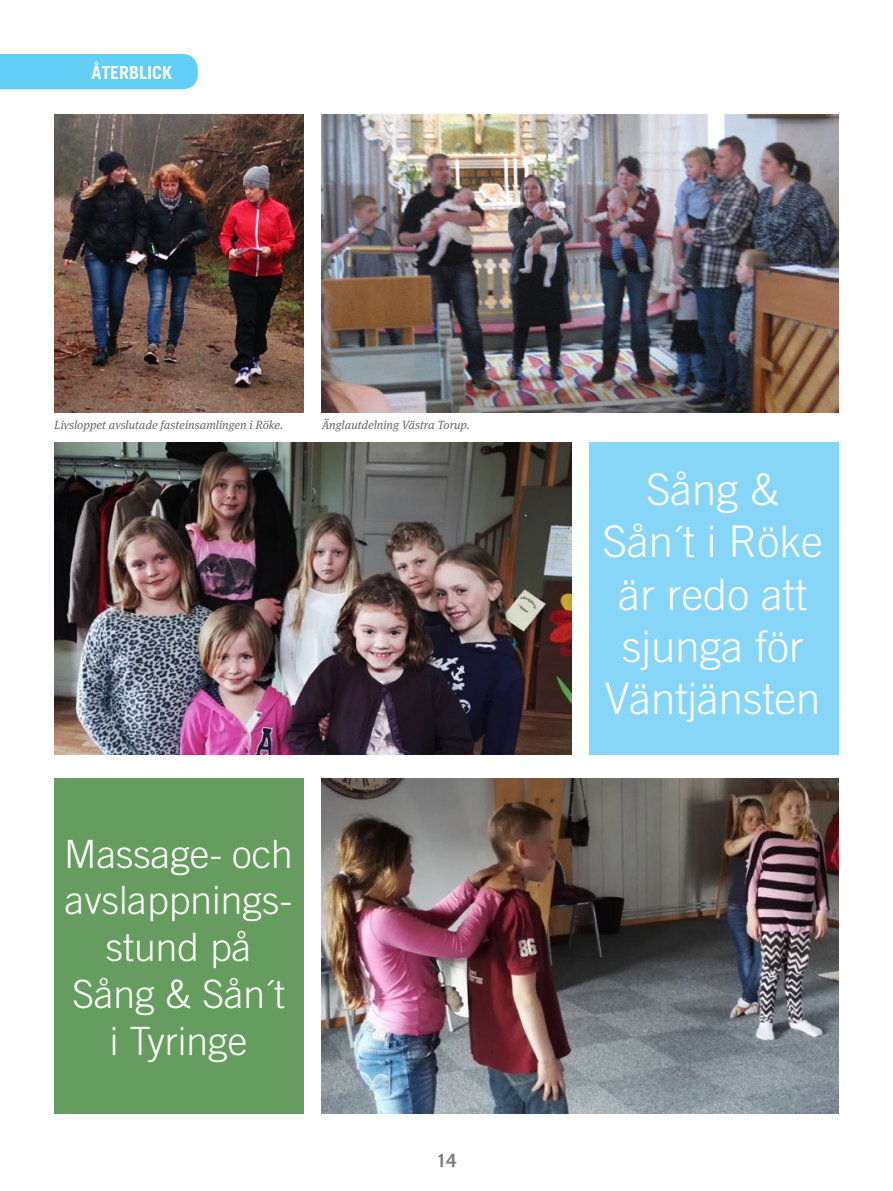
<style>
.page{position:relative;width:893px;height:1191px;background:#fff}
.page>*{position:absolute;margin:0;border:0;box-sizing:border-box;transform-origin:0 0}
.Brödtext{font:300 43.5px/52.2px "Trade Gothic";color:#fff;text-align:center}
.Brödtext-2{font:300 39px/46.8px "Trade Gothic";color:#fff;text-align:center}
.t1{font:700 18px "Trade Gothic";letter-spacing:-.005em;color:#fff}
.t2{font:700 18px "Trade Gothic";color:#76787b}
.Ingress{font:italic 12px "Meta Serif Pro";color:#6c6d70}
</style>
<div class="page">
<div style="left:0;top:54px;width:198px;height:35px;background:#62cdf5"></div>
<img style="left:54px;top:115px;width:250px;height:297px">
<img style="left:54px;top:443px;width:517px;height:312px">
<img style="left:322px;top:778px;width:517px;height:335px">
<div style="left:589px;top:443px;width:250px;height:312px;background:#87d6f7"></div>
<div style="left:54px;top:778px;width:250px;height:335px;background:#669c5f"></div>
<img style="left:322px;top:115px;width:517px;height:297px">
<p class="t1" style="left:91px;top:61px;width:82px">ÅTERBLICK</p>
<p class="Ingress" style="left:54px;top:416px;width:230px">Livsloppet avslutade fasteinsamlingen i Röke.</p>
<p class="Ingress" style="left:322px;top:416px;width:150px">Änglautdelning Västra Torup.</p>
<p class="Brödtext-2" style="left:64px;top:829px;width:230px">Massage- och avslappnings&shy;stund på<br>Sång &amp; Sån´t i Tyringe</p>
<h3 class="t2" style="left:436px;top:1149px;width:22px">14</h3>
<p class="Brödtext" style="left:603px;top:463px;width:221px">Sång &amp;<br>Sån´t i Röke är redo att sjunga för<br>Väntjänsten</p>
</div>
